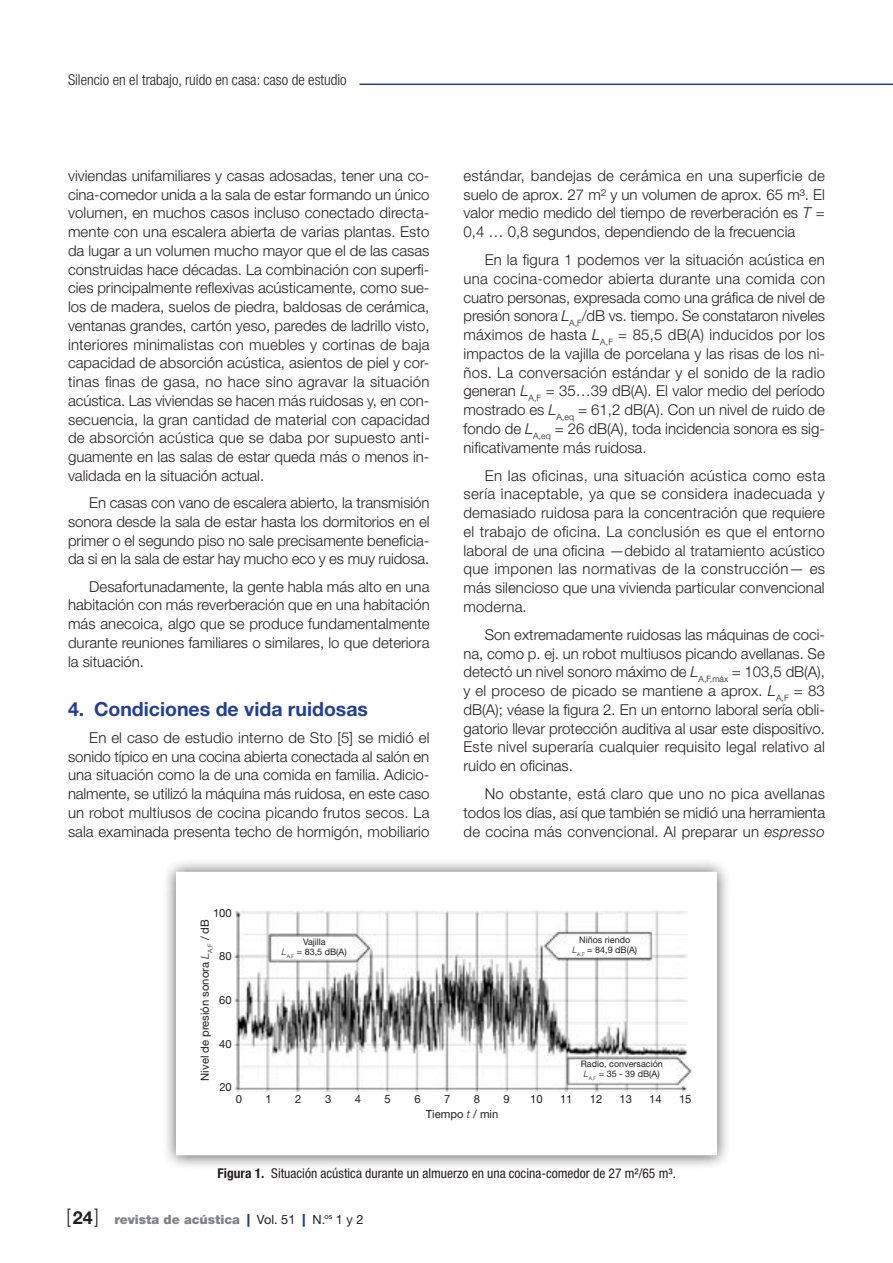
<style>
.page{position:relative;width:893px;height:1263px;background:#fff}
.page>*{position:absolute;margin:0;border:0;box-sizing:border-box;transform-origin:0 0}
.t1{font:300 19.8px "Helvetica Neue LT Std";color:#231f20;scale:.91 1}
.t2{font:700 19.5px "Helvetica Neue LT Std";color:#223f99}
.t3{font:300 15px/18.8px "Helvetica Neue LT Std";color:#231f20;text-align:justify}
.t4{font:300 condensed 15px "Helvetica Neue LT Std";color:#231f20}
.t5{font:condensed 13.5px "Helvetica Neue LT Std";color:#231f20}
.t6{font:900 12.75px "Helvetica Neue LT Std";color:#808285}
.t7{font:11.25px "Helvetica Neue LT Std";color:#231f20}
.t8{font:9px/10.5px "Helvetica Neue LT Std";color:#231f20;text-align:center}
.s1{font-style:italic}
.s2{font-weight:300;font-style:italic}
.s3{font-weight:700;font-size:18px}
.s4{font-weight:700}
.s5{color:#223f99}
.s6{font-weight:400;color:#231f20}
</style>
<div class="page">
<hr style="left:359px;top:84px;width:534px;height:1px;background:#223f99">
<div style="left:162px;top:858px;width:569px;height:311px;background:#231f20;opacity:.75"></div>
<div style="left:176px;top:872px;width:541px;height:283px;background:#fff"></div>
<img style="left:235px;top:911px;width:457px;height:180px">
<p class="t4" style="left:68px;top:71px;width:280px">Silencio en el trabajo, ruido en casa: caso de estudio</p>
<p class="t3" style="left:68px;top:166px;width:363px">viviendas unifamiliares y casas adosadas, tener una co&shy;cina-comedor unida a la sala de estar formando un único volumen, en muchos casos incluso conectado directa&shy;mente con una escalera abierta de varias plantas. Esto da lugar a un volumen mucho mayor que el de las casas construidas hace décadas. La combinación con superfi&shy;cies principalmente reflexivas acústicamente, como sue&shy;los de madera, suelos de piedra, baldosas de cerámica, ventanas grandes, cartón yeso, paredes de ladrillo visto, interiores minimalistas con muebles y cortinas de baja capacidad de absorción acústica, asientos de piel y cor&shy;tinas finas de gasa, no hace sino agravar la situación acústica. Las viviendas se hacen más ruidosas y, en con&shy;secuencia, la gran cantidad de material con capacidad de absorción acústica que se daba por supuesto anti&shy;guamente en las salas de estar queda más o menos in&shy;validada en la situación actual.</p>
<p class="t3" style="left:68px;top:493px;width:363px;text-indent:21px">En casas con vano de escalera abierto, la transmisión sonora desde la sala de estar hasta los dormitorios en el primer o el segundo piso no sale precisamente beneficia&shy;da si en la sala de estar hay mucho eco y es muy ruidosa.</p>
<p class="t3" style="left:68px;top:577px;width:363px;text-indent:21px">Desafortunadamente, la gente habla más alto en una habitación con más reverberación que en una habitación más anecoica, algo que se produce fundamentalmente durante reuniones familiares o similares, lo que deteriora la situación.</p>
<h2 class="t2" style="left:68px;top:696px;width:302px">4. Condiciones de vida ruidosas</h2>
<p class="t3" style="left:68px;top:728px;width:363px;text-indent:21px">En el caso de estudio interno de Sto [5] se midió el sonido típico en una cocina abierta conectada al salón en una situación como la de una comida en familia. Adicio&shy;nalmente, se utilizó la máquina más ruidosa, en este caso un robot multiusos de cocina picando frutos secos. La sala examinada presenta techo de hormigón, mobiliario</p>
<p class="t7" style="left:213px;top:906px;width:20px">100</p>
<p class="t3" style="left:463px;top:166px;width:363px">estándar, bandejas de cerámica en una superficie de suelo de aprox. 27 m² y un volumen de aprox. 65 m³. El valor medio medido del tiempo de reverberación es <span class="s1">T</span> = 0,4 … 0,8 segundos, dependiendo de la frecuencia</p>
<p class="t3" style="left:463px;top:250px;width:363px;text-indent:21px">En la figura 1 podemos ver la situación acústica en una cocina-comedor abierta durante una comida con cuatro personas, expresada como una gráfica de nivel de presión sonora <span class="s1">L</span><sub>A,F</sub>/dB vs. tiempo. Se constataron niveles máximos de hasta <span class="s1">L</span><sub>A,F</sub> = 85,5 dB(A) inducidos por los impactos de la vajilla de porcelana y las risas de los ni&shy;ños. La conversación estándar y el sonido de la radio generan <span class="s1">L</span><sub>A,F</sub> = 35…39 dB(A). El valor medio del período mostrado es <span class="s1">L</span><sub>A,eq</sub> = 61,2 dB(A). Con un nivel de ruido de fondo de <span class="s1">L</span><sub>A,eq</sub> = 26 dB(A), toda incidencia sonora es sig&shy;nificativamente más ruidosa.</p>
<p class="t3" style="left:463px;top:465px;width:363px;text-indent:21px">En las oficinas, una situación acústica como esta sería inaceptable, ya que se considera inadecuada y demasiado ruidosa para la concentración que requiere el trabajo de oficina. La conclusión es que el entorno laboral de una oficina —debido al tratamiento acústico que imponen las normativas de la construcción— es más silencioso que una vivienda particular convencional moderna.</p>
<p class="t3" style="left:463px;top:625px;width:363px;text-indent:21px">Son extremadamente ruidosas las máquinas de coci&shy;na, como p. ej. un robot multiusos picando avellanas. Se detectó un nivel sonoro máximo de <span class="s1">L</span><sub>A,F,máx</sub> = 103,5 dB(A), y el proceso de picado se mantiene a aprox. <span class="s1">L</span><sub>A,F</sub> = 83 dB(A); véase la figura 2. En un entorno laboral sería obli&shy;gatorio llevar protección auditiva al usar este dispositivo.<br>Este nivel superaría cualquier requisito legal relativo al ruido en oficinas.</p>
<p class="t3" style="left:463px;top:784px;width:363px;text-indent:21px">No obstante, está claro que uno no pica avellanas todos los días, así que también se midió una herramienta de cocina más convencional. Al preparar un <span class="s1">espresso</span></p>
<p class="t7" style="left:198px;top:1081px;width:163px;rotate:-90deg">Nivel de presión sonora <span class="s2">L</span><sub>A,F</sub> / dB</p>
<p class="t7" style="left:219px;top:950px;width:14px">80</p>
<p class="t7" style="left:219px;top:993px;width:14px">60</p>
<p class="t7" style="left:219px;top:1037px;width:14px">40</p>
<p class="t7" style="left:219px;top:1080px;width:14px">20</p>
<p class="t8" style="left:282px;top:936px;width:66px">Vajilla<br><span class="s2">L</span><sub>A,F</sub> = 83,5 dB(A)</p>
<p class="t8" style="left:572px;top:934px;width:66px">Niños riendo<br><span class="s2">L</span><sub>A,F</sub> = 84,9 dB(A)</p>
<p class="t8" style="left:581px;top:1058px;width:84px">Radio, conversación<br><span class="s2">L</span><sub>A,F</sub> = 35 - 39 dB(A)</p>
<p class="t7" style="left:236px;top:1092px;width:8px">0</p>
<p class="t7" style="left:266px;top:1092px;width:8px">1</p>
<p class="t7" style="left:295px;top:1092px;width:8px">2</p>
<p class="t7" style="left:325px;top:1092px;width:8px">3</p>
<p class="t7" style="left:355px;top:1092px;width:8px">4</p>
<p class="t7" style="left:385px;top:1092px;width:8px">5</p>
<p class="t7" style="left:414px;top:1092px;width:8px">6</p>
<p class="t7" style="left:444px;top:1092px;width:8px">7</p>
<p class="t7" style="left:474px;top:1092px;width:8px">8</p>
<p class="t7" style="left:504px;top:1092px;width:8px">9</p>
<p class="t7" style="left:530px;top:1092px;width:14px">10</p>
<p class="t7" style="left:560px;top:1092px;width:14px">11</p>
<p class="t7" style="left:590px;top:1092px;width:14px">12</p>
<p class="t7" style="left:619px;top:1092px;width:14px">13</p>
<p class="t7" style="left:649px;top:1092px;width:14px">14</p>
<p class="t7" style="left:679px;top:1092px;width:14px">15</p>
<p class="t7" style="left:426px;top:1107px;width:74px">Tiempo <span class="s2">t</span> / min</p>
<h1 class="t1" style="left:67px;top:1204px;width:37px">[<span class="s3">24</span>]</h1>
<p class="t5" style="left:218px;top:1165px;width:460px"><span class="s4">Figura 1.</span> Situación acústica durante un almuerzo en una cocina-comedor de 27 m²/65 m³.</p>
<p class="t6" style="left:114px;top:1212px;width:251px">revista de acústica <span class="s5">|</span> <span class="s6">Vol. 51</span> <span class="s5">|</span> <span class="s6">N.</span><sup>os</sup> <span class="s6">1 y 2</span></p>
</div>
